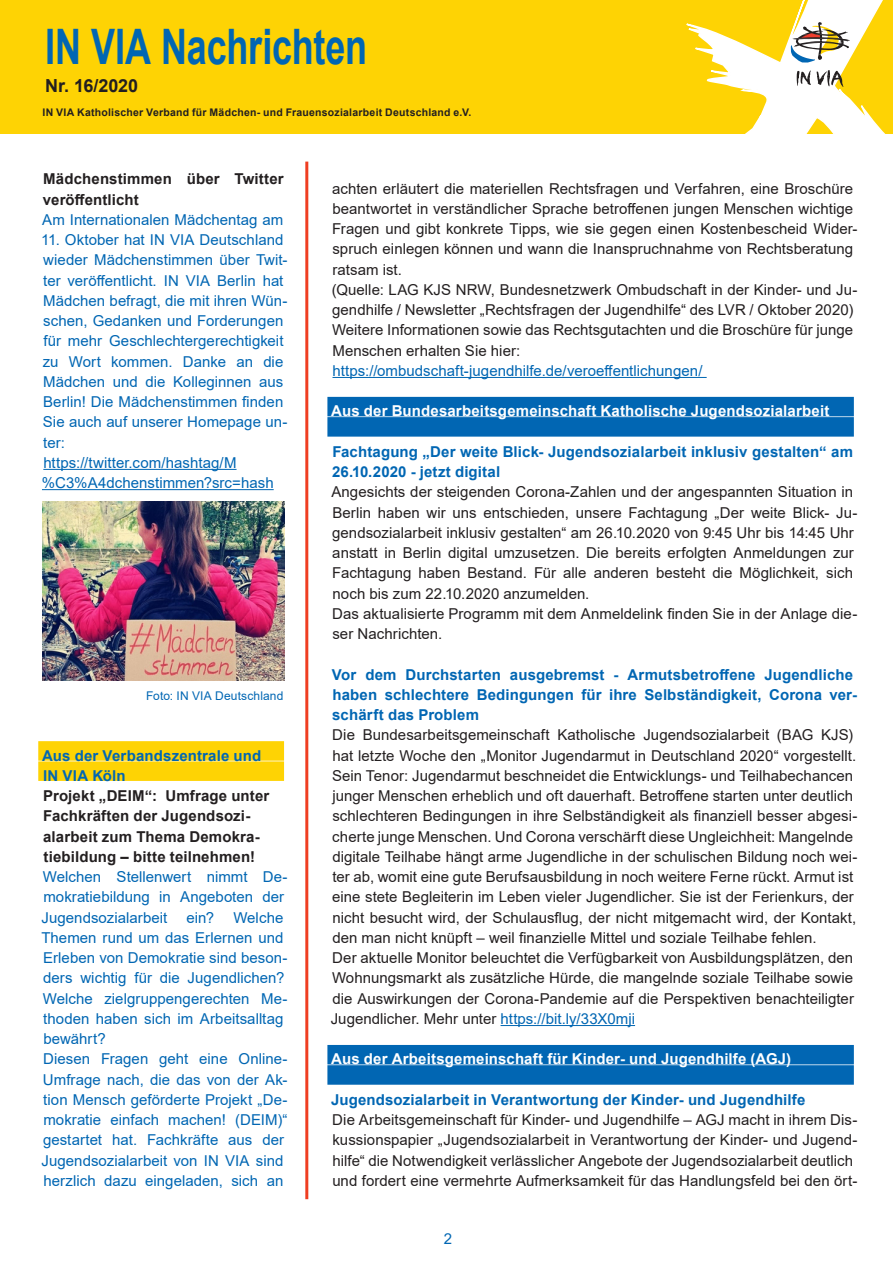
<style>
.page{position:relative;width:893px;height:1263px;background:#fff}
.page>*{position:absolute;margin:0;border:0;box-sizing:border-box;transform-origin:0 0}
.t1{font:700 48.9px "Arial";letter-spacing:-.005em;color:#0166b3;scale:.74 1}
.t2{font:700 18px "Arial";color:#231f20}
.t3{font:15px/20.2px "Arial";letter-spacing:.005em;color:#231f20}
.t4{font:15px/20.2px "Arial";letter-spacing:.005em;color:#0166b3}
.UNTERTITELKASTEN_GEL{font:700 15px/20.2px "Arial";letter-spacing:.01em;color:#0166b3}
.UNTERTITELKASTEN_GEL-2{font:700 15px/20.2px "Arial";letter-spacing:.01em;color:#231f20}
.TITELKASTEN_BLAU{font:700 15px "Arial";letter-spacing:.01em;color:#fff}
.t5{font:12px "Arial";letter-spacing:.01em;color:#0166b3}
.t6{font:700 10.5px "Arial";letter-spacing:.02em;color:#231f20}
.s1{color:#0166b3}
</style>
<div class="page">
<div style="left:0;top:0;width:893px;height:133px;background:#fed304"></div>
<svg style="left:686px;top:0;width:199px;height:133px"></svg>
<hr style="left:305px;top:162px;width:3px;height:1037px;background:#ef3e22">
<hr style="left:43px;top:469px;width:194px;height:1px;background:#0166b3">
<hr style="left:42px;top:489px;width:232px;height:1px;background:#0166b3">
<div style="left:38px;top:741px;width:246px;height:20px;background:#fed304"></div>
<div style="left:38px;top:761px;width:246px;height:20px;background:#fed304"></div>
<hr style="left:332px;top:377px;width:375px;height:1px;background:#0166b3">
<div style="left:327px;top:397px;width:527px;height:19px;background:#0166b3"></div>
<div style="left:327px;top:417px;width:527px;height:20px;background:#0166b3"></div>
<hr style="left:501px;top:1025px;width:134px;height:1px;background:#0166b3">
<div style="left:327px;top:1045px;width:527px;height:19px;background:#0166b3"></div>
<div style="left:327px;top:1065px;width:527px;height:20px;background:#0166b3"></div>
<img style="left:43px;top:502px;width:241px;height:178px">
<h1 class="t1" style="left:45px;top:12px;width:437px">IN VIA Nachrichten</h1>
<p class="t2" style="left:45px;top:73px;width:95px">Nr. 16/2020</p>
<p class="t6" style="left:43px;top:105px;width:430px">IN VIA Katholischer Verband für Mädchen- und Frauensozialarbeit Deutschland e.V.</p>
<p class="UNTERTITELKASTEN_GEL-2" style="left:43px;top:169px;width:242px">Mädchenstimmen über Twitter veröffentlicht</p>
<p class="t4" style="left:42px;top:209px;width:243px">Am Internationalen Mädchentag am</p>
<p class="t4" style="left:41px;top:230px;width:248px">11. Oktober hat IN VIA Deutschland wieder Mädchenstimmen über Twit&shy;ter veröffentlicht. IN VIA Berlin hat<br>Mädchen befragt, die mit ihren Wün&shy;schen, Gedanken und Forderungen für mehr Geschlechtergerechtigkeit zu Wort kommen. Danke an die<br>Mädchen und die Kolleginnen aus<br>Berlin! Die Mädchenstimmen finden<br>Sie auch auf unserer Homepage un&shy;ter:</p>
<p class="t4" style="left:43px;top:452px;width:195px">https://twitter.com/hashtag/M</p>
<p class="t4" style="left:42px;top:473px;width:233px">%C3%A4dchenstimmen?src=hash</p>
<p class="t5" style="left:146px;top:688px;width:139px">Foto: IN VIA Deutschland</p>
<p class="UNTERTITELKASTEN_GEL" style="left:42px;top:745px;width:221px">Aus der Verbandszentrale und</p>
<p class="UNTERTITELKASTEN_GEL-2" style="left:43px;top:766px;width:228px"><span class="s1">IN VIA Köln<br></span>Projekt „DEIM“: Umfrage unter<br>Fachkräften der Jugendsozi&shy;alarbeit zum Thema Demokra&shy;tiebildung – bitte teilnehmen!</p>
<p class="t4" style="left:42px;top:867px;width:248px">Welchen Stellenwert nimmt De&shy;mokratiebildung in Angeboten der<br>Jugendsozialarbeit</p>
<p class="t4" style="left:186px;top:907px;width:29px">ein?</p>
<p class="t4" style="left:41px;top:907px;width:248px;text-indent:192px">Welche<br>Themen rund um das Erlernen und<br>Erleben von Demokratie sind beson&shy;ders wichtig für die Jugendlichen?<br>Welche zielgruppengerechten Me&shy;thoden haben sich im Arbeitsalltag bewährt?</p>
<p class="t4" style="left:42px;top:1049px;width:248px">Diesen Fragen geht eine Online-Umfrage nach, die das von der Ak&shy;tion Mensch geförderte Projekt „De&shy;mokratie einfach machen! (DEIM)“ gestartet hat. Fachkräfte aus der Jugendsozialarbeit von IN VIA sind herzlich dazu eingeladen, sich an</p>
<p class="t3" style="left:332px;top:178px;width:527px">achten erläutert die materiellen Rechtsfragen und Verfahren, eine Broschüre beantwortet in verständlicher Sprache betroffenen jungen Menschen wichtige Fragen und gibt konkrete Tipps, wie sie gegen einen Kostenbescheid Wider&shy;spruch einlegen können und wann die Inanspruchnahme von Rechtsberatung ratsam ist.</p>
<p class="t3" style="left:332px;top:279px;width:527px">(Quelle: LAG KJS NRW, Bundesnetzwerk Ombudschaft in der Kinder- und Ju&shy;gendhilfe / Newsletter „Rechtsfragen der Jugendhilfe“ des LVR / Oktober 2020)</p>
<p class="t3" style="left:332px;top:320px;width:523px">Weitere Informationen sowie das Rechtsgutachten und die Broschüre für junge<br>Menschen erhalten Sie hier:</p>
<p class="t4" style="left:332px;top:360px;width:371px">https://ombudschaft-jugendhilfe.de/veroeffentlichungen/</p>
<p class="TITELKASTEN_BLAU" style="left:331px;top:400px;width:500px">Aus der Bundesarbeitsgemeinschaft Katholische Jugendsozialarbeit</p>
<p class="UNTERTITELKASTEN_GEL" style="left:332px;top:442px;width:523px">Fachtagung „Der weite Blick- Jugendsozialarbeit inklusiv gestalten“ am<br>26.10.2020 - jetzt digital</p>
<p class="t3" style="left:331px;top:482px;width:527px">Angesichts der steigenden Corona-Zahlen und der angespannten Situation in Berlin haben wir uns entschieden, unsere Fachtagung „Der weite Blick- Ju&shy;gendsozialarbeit inklusiv gestalten“ am 26.10.2020 von 9:45 Uhr bis 14:45 Uhr anstatt in Berlin digital umzusetzen. Die bereits erfolgten Anmeldungen zur Fachtagung haben Bestand. Für alle anderen besteht die Möglichkeit, sich noch bis zum 22.10.2020 anzumelden.</p>
<p class="t3" style="left:332px;top:603px;width:527px">Das aktualisierte Programm mit dem Anmeldelink finden Sie in der Anlage die&shy;ser Nachrichten.</p>
<p class="UNTERTITELKASTEN_GEL" style="left:332px;top:664px;width:527px">Vor dem Durchstarten ausgebremst - Armutsbetroffene Jugendliche haben schlechtere Bedingungen für ihre Selbständigkeit, Corona ver&shy;schärft das Problem</p>
<p class="t3" style="left:332px;top:725px;width:527px">Die Bundesarbeitsgemeinschaft Katholische Jugendsozialarbeit (BAG KJS) hat letzte Woche den „Monitor Jugendarmut in Deutschland 2020“ vorgestellt.<br>Sein Tenor: Jugendarmut beschneidet die Entwicklungs- und Teilhabechancen junger Menschen erheblich und oft dauerhaft. Betroffene starten unter deutlich schlechteren Bedingungen in ihre Selbständigkeit als finanziell besser abgesi&shy;cherte junge Menschen. Und Corona verschärft diese Ungleichheit: Mangelnde digitale Teilhabe hängt arme Jugendliche in der schulischen Bildung noch wei&shy;ter ab, womit eine gute Berufsausbildung in noch weitere Ferne rückt. Armut ist eine stete Begleiterin im Leben vieler Jugendlicher. Sie ist der Ferienkurs, der nicht besucht wird, der Schulausflug, der nicht mitgemacht wird, der Kontakt, den man nicht knüpft – weil finanzielle Mittel und soziale Teilhabe fehlen.</p>
<p class="t3" style="left:331px;top:948px;width:525px;text-align:justify">Der aktuelle Monitor beleuchtet die Verfügbarkeit von Ausbildungsplätzen, den Wohnungsmarkt als zusätzliche Hürde, die mangelnde soziale Teilhabe sowie die Auswirkungen der Corona-Pandemie auf die Perspektiven benachteiligter Jugendlicher. Mehr unter <span class="s1">https://bit.ly/33X0mji</span></p>
<p class="TITELKASTEN_BLAU" style="left:331px;top:1048px;width:461px">Aus der Arbeitsgemeinschaft für Kinder- und Jugendhilfe (AGJ)</p>
<p class="UNTERTITELKASTEN_GEL" style="left:331px;top:1090px;width:476px">Jugendsozialarbeit in Verantwortung der Kinder- und Jugendhilfe</p>
<p class="t3" style="left:332px;top:1110px;width:527px">Die Arbeitsgemeinschaft für Kinder- und Jugendhilfe – AGJ macht in ihrem Dis&shy;kussionspapier „Jugendsozialarbeit in Verantwortung der Kinder- und Jugend&shy;hilfe“ die Notwendigkeit verlässlicher Angebote der Jugendsozialarbeit deutlich und fordert eine vermehrte Aufmerksamkeit für das Handlungsfeld bei den ört-</p>
<p class="t4" style="left:444px;top:1229px;width:10px">2</p>
</div>
